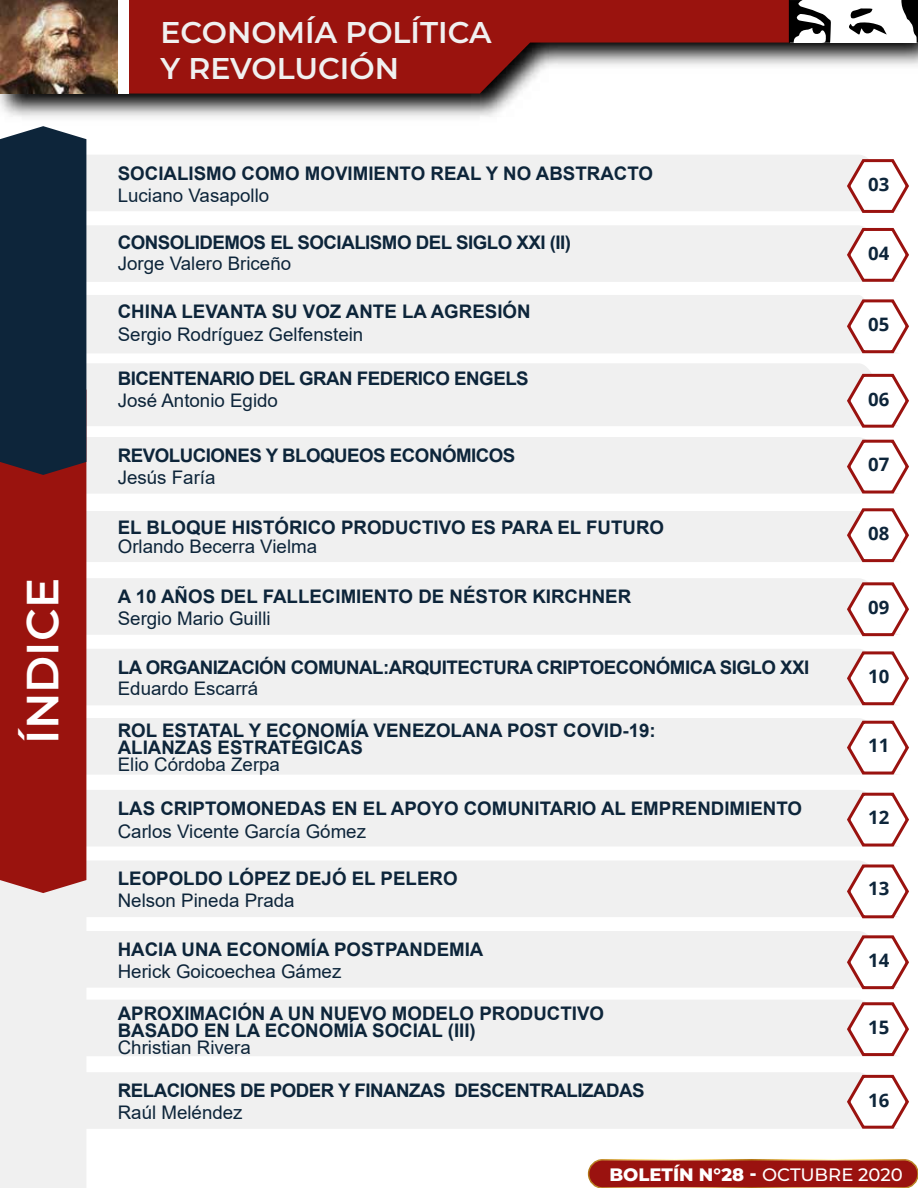
<style>
.page{position:relative;width:918px;height:1188px;background:#fff}
.page>*{position:absolute;margin:0;border:0;box-sizing:border-box;transform-origin:0 0}
.t1{font:600 45px "Montserrat";color:#fff}
.t2{font:600 30px/36px "Montserrat";color:#f0f0f0}
.t3{font:700 18.75px/17.1px "Arial";color:#0d253a}
.t4{font:18.75px "Arial";color:#0d253a}
.t5{font:700 18.75px "Arial";letter-spacing:-.025em;color:#0d253a}
.t6{font:700 18.6px "Open Sans";color:#0d253a}
.t7{font:800 18px "Montserrat";color:#fff}
.s1{font-weight:500}
</style>
<div class="page">
<div style="left:589px;top:1160px;width:329px;height:28px;background:#9a120f;border-radius:14px"></div>
<div style="left:588px;top:1159px;width:330px;height:29px;border:2px solid #fff;border-radius:14px"></div>
<img style="left:0;top:43px;width:918px;height:75px">
<svg style="left:129px;top:0;width:786px;height:94px;fill:#9a130e"></svg>
<img style="left:0;top:0;width:119px;height:94px">
<div style="left:119px;top:0;width:10px;height:94px;background:#fff"></div>
<svg style="left:789px;top:0;width:129px;height:43px"></svg>
<div style="left:86px;top:437px;width:759px;height:57px;background:#f0f0f0"></div>
<svg style="left:845px;top:437px;width:64px;height:57px"></svg>
<div style="left:86px;top:225px;width:759px;height:57px;background:#f0f0f0"></div>
<svg style="left:845px;top:225px;width:64px;height:57px"></svg>
<div style="left:86px;top:718px;width:759px;height:57px;background:#f0f0f0"></div>
<svg style="left:845px;top:718px;width:64px;height:57px"></svg>
<div style="left:86px;top:1072px;width:759px;height:57px;background:#f0f0f0"></div>
<svg style="left:845px;top:1072px;width:64px;height:57px"></svg>
<div style="left:86px;top:649px;width:759px;height:56px;background:#f0f0f0"></div>
<svg style="left:845px;top:649px;width:64px;height:57px"></svg>
<div style="left:86px;top:1000px;width:759px;height:56px;background:#f0f0f0"></div>
<svg style="left:845px;top:1000px;width:64px;height:57px"></svg>
<div style="left:86px;top:155px;width:779px;height:56px;background:#f0f0f0"></div>
<svg style="left:845px;top:157px;width:64px;height:56px"></svg>
<div style="left:86px;top:511px;width:759px;height:51px;background:#f0f0f0"></div>
<svg style="left:845px;top:508px;width:64px;height:55px"></svg>
<div style="left:86px;top:931px;width:778px;height:57px;background:#f0f0f0"></div>
<svg style="left:845px;top:933px;width:64px;height:57px"></svg>
<div style="left:86px;top:363px;width:784px;height:63px;background:#f0f0f0"></div>
<svg style="left:845px;top:371px;width:64px;height:57px"></svg>
<div style="left:86px;top:578px;width:778px;height:57px;background:#f0f0f0"></div>
<svg style="left:845px;top:580px;width:64px;height:57px"></svg>
<div style="left:86px;top:295px;width:776px;height:58px;background:#f0f0f0"></div>
<svg style="left:845px;top:297px;width:64px;height:57px"></svg>
<div style="left:86px;top:860px;width:777px;height:57px;background:#f0f0f0"></div>
<svg style="left:845px;top:862px;width:64px;height:57px"></svg>
<div style="left:86px;top:790px;width:759px;height:57px;background:#f0f0f0"></div>
<svg style="left:845px;top:790px;width:64px;height:57px"></svg>
<div style="left:0;top:893px;width:86px;height:295px;background:#f0f0f0"></div>
<div style="left:0;top:475px;width:86px;height:418px;background:#9a130e"></div>
<div style="left:0;top:126px;width:86px;height:349px;background:#0d253a"></div>
<h1 class="t1" style="left:11px;top:744px;width:167px;rotate:-90deg">ÍNDICE</h1>
<h2 class="t2" style="left:160px;top:13px;width:333px">ECONOMÍA POLÍTICA<br>Y REVOLUCIÓN</h2>
<p class="t3" style="left:118px;top:165px;width:537px">SOCIALISMO COMO MOVIMIENTO REAL Y NO ABSTRACTO</p>
<p class="t4" style="left:118px;top:182px;width:153px">Luciano Vasapollo</p>
<p class="t5" style="left:118px;top:229px;width:455px">CONSOLIDEMOS EL SOCIALISMO DEL SIGLO XXI (II)</p>
<p class="t4" style="left:118px;top:251px;width:175px">Jorge Valero Briceño</p>
<p class="t3" style="left:118px;top:303px;width:414px">CHINA LEVANTA SU VOZ ANTE LA AGRESIÓN</p>
<p class="t4" style="left:118px;top:321px;width:247px">Sergio Rodríguez Gelfenstein</p>
<p class="t5" style="left:118px;top:365px;width:412px">BICENTENARIO DEL GRAN FEDERICO ENGELS</p>
<p class="t4" style="left:118px;top:388px;width:162px">José Antonio Egido</p>
<p class="t5" style="left:118px;top:442px;width:399px">REVOLUCIONES Y BLOQUEOS ECONÓMICOS</p>
<p class="t4" style="left:118px;top:464px;width:99px">Jesús Faría</p>
<p class="t6" style="left:868px;top:171px;width:23px">03</p>
<p class="t6" style="left:868px;top:240px;width:23px">04</p>
<p class="t6" style="left:868px;top:311px;width:23px">05</p>
<p class="t6" style="left:868px;top:386px;width:23px">06</p>
<p class="t6" style="left:868px;top:452px;width:23px">07</p>
<p class="t3" style="left:118px;top:519px;width:548px">EL BLOQUE HISTÓRICO PRODUCTIVO ES PARA EL FUTURO</p>
<p class="t6" style="left:868px;top:520px;width:23px">08</p>
<p class="t4" style="left:118px;top:533px;width:201px">Orlando Becerra Vielma</p>
<p class="t3" style="left:118px;top:588px;width:515px">A 10 AÑOS DEL FALLECIMIENTO DE NÉSTOR KIRCHNER</p>
<p class="t4" style="left:118px;top:606px;width:154px">Sergio Mario Guilli</p>
<p class="t5" style="left:118px;top:654px;width:693px">LA ORGANIZACIÓN COMUNAL:ARQUITECTURA CRIPTOECONÓMICA SIGLO XXI</p>
<p class="t4" style="left:118px;top:676px;width:142px">Eduardo Escarrá</p>
<p class="t3" style="left:118px;top:722px;width:540px">ROL ESTATAL Y ECONOMÍA VENEZOLANA POST COVID-19:<br>ALIANZAS ESTRATÉGICAS</p>
<p class="t4" style="left:118px;top:752px;width:164px">Elio Córdoba Zerpa</p>
<p class="t3" style="left:118px;top:800px;width:686px">LAS CRIPTOMONEDAS EN EL APOYO COMUNITARIO AL EMPRENDIMIENTO</p>
<p class="t4" style="left:118px;top:818px;width:250px">Carlos Vicente García Gómez</p>
<p class="t3" style="left:118px;top:870px;width:341px">LEOPOLDO LÓPEZ DEJÓ EL PELERO</p>
<p class="t4" style="left:118px;top:888px;width:178px">Nelson Pineda Prada</p>
<p class="t3" style="left:118px;top:941px;width:367px">HACIA UNA ECONOMÍA POSTPANDEMIA</p>
<p class="t4" style="left:118px;top:958px;width:225px">Herick Goicoechea Gámez</p>
<p class="t3" style="left:118px;top:1005px;width:488px">APROXIMACIÓN A UN NUEVO MODELO PRODUCTIVO<br>BASADO EN LA ECONOMÍA SOCIAL (III)</p>
<p class="t4" style="left:118px;top:1035px;width:135px">Christian Rivera</p>
<p class="t5" style="left:118px;top:1077px;width:528px">RELACIONES DE PODER Y FINANZAS DESCENTRALIZADAS</p>
<p class="t4" style="left:118px;top:1099px;width:126px">Raúl Meléndez</p>
<p class="t6" style="left:868px;top:594px;width:23px">09</p>
<p class="t6" style="left:868px;top:663px;width:23px">10</p>
<p class="t6" style="left:868px;top:733px;width:23px">11</p>
<p class="t6" style="left:868px;top:805px;width:23px">12</p>
<p class="t6" style="left:868px;top:875px;width:23px">13</p>
<p class="t6" style="left:868px;top:947px;width:23px">14</p>
<p class="t6" style="left:868px;top:1014px;width:23px">15</p>
<p class="t6" style="left:868px;top:1087px;width:23px">16</p>
<p class="t7" style="left:609px;top:1161px;width:295px">BOLETÍN N°28 - <span class="s1">OCTUBRE 2020</span></p>
</div>
